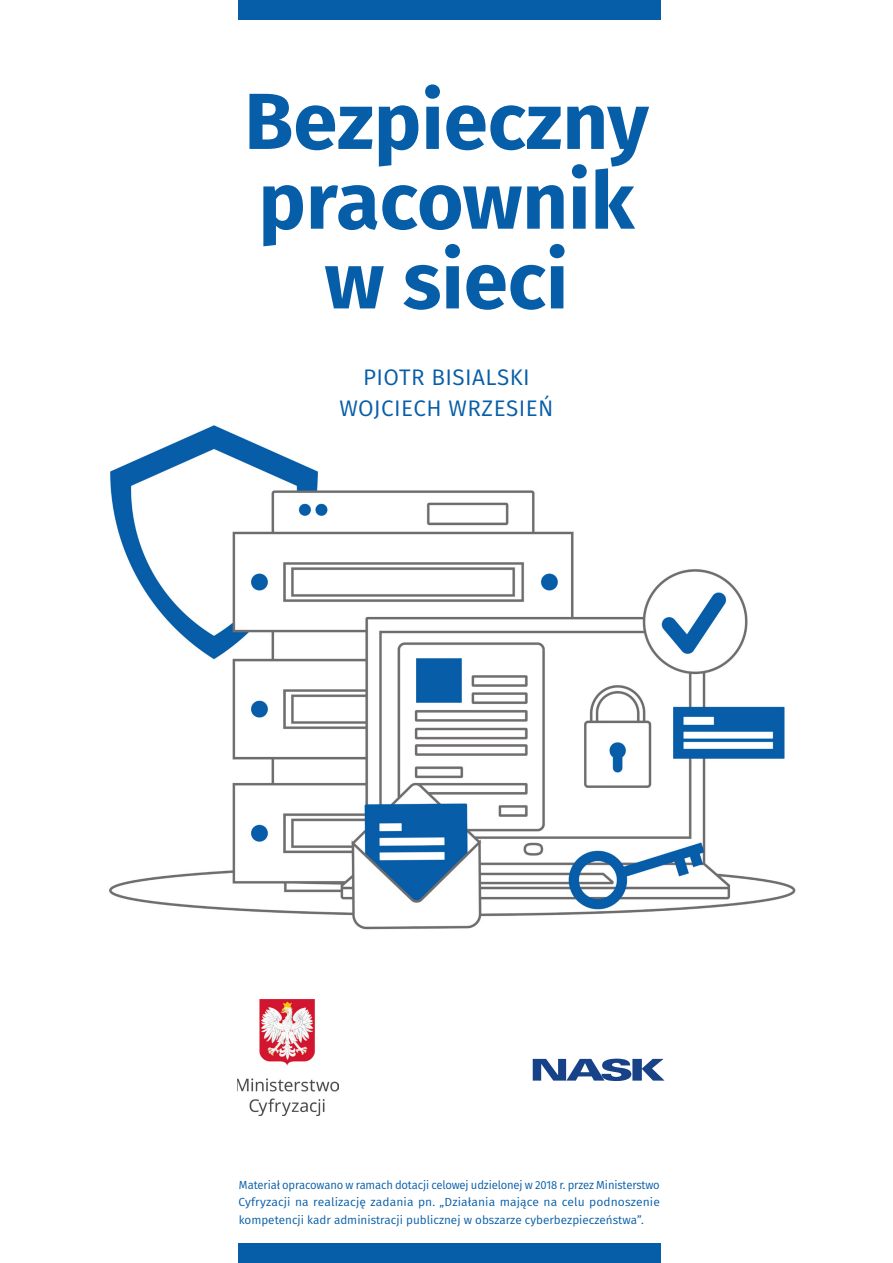
<style>
.page{position:relative;width:893px;height:1263px;background:#fff}
.page>*{position:absolute;margin:0;border:0;box-sizing:border-box;transform-origin:0 0}
.t1{font:700 79.5px/79.8px "Fira Sans";color:#075ea8;text-align:center}
.t2{font:22.5px/31px "Fira Sans";letter-spacing:.02em;color:#075ea8;text-align:center}
.t3{font:11.7px/17.5px "Fira Sans";color:#075ea8;text-align:justify;scale:.96 1}
</style>
<div class="page">
<div style="left:238px;top:1244px;width:422px;height:19px;background:#075ea8"></div>
<div style="left:238px;top:0;width:422px;height:19px;background:#075ea8"></div>
<img style="left:109px;top:425px;width:687px;height:575px">
<img style="left:238px;top:1000px;width:100px;height:115px">
<svg style="left:533px;top:1058px;width:131px;height:23px"></svg>
<h1 class="t1" style="left:244px;top:81px;width:406px">Bezpieczny pracownik w sieci</h1>
<p class="t2" style="left:339px;top:362px;width:216px">PIOTR BISIALSKI<br>WOJCIECH WRZESIEŃ</p>
<p class="t3" style="left:239px;top:1176px;width:440px">Materiał opracowano w ramach dotacji celowej udzielonej w 2018 r. przez Ministerstwo Cyfryzacji na realizację zadania pn. „Działania mające na celu podnoszenie kompetencji kadr administracji publicznej w obszarze cyberbezpieczeństwa”.</p>
</div>
